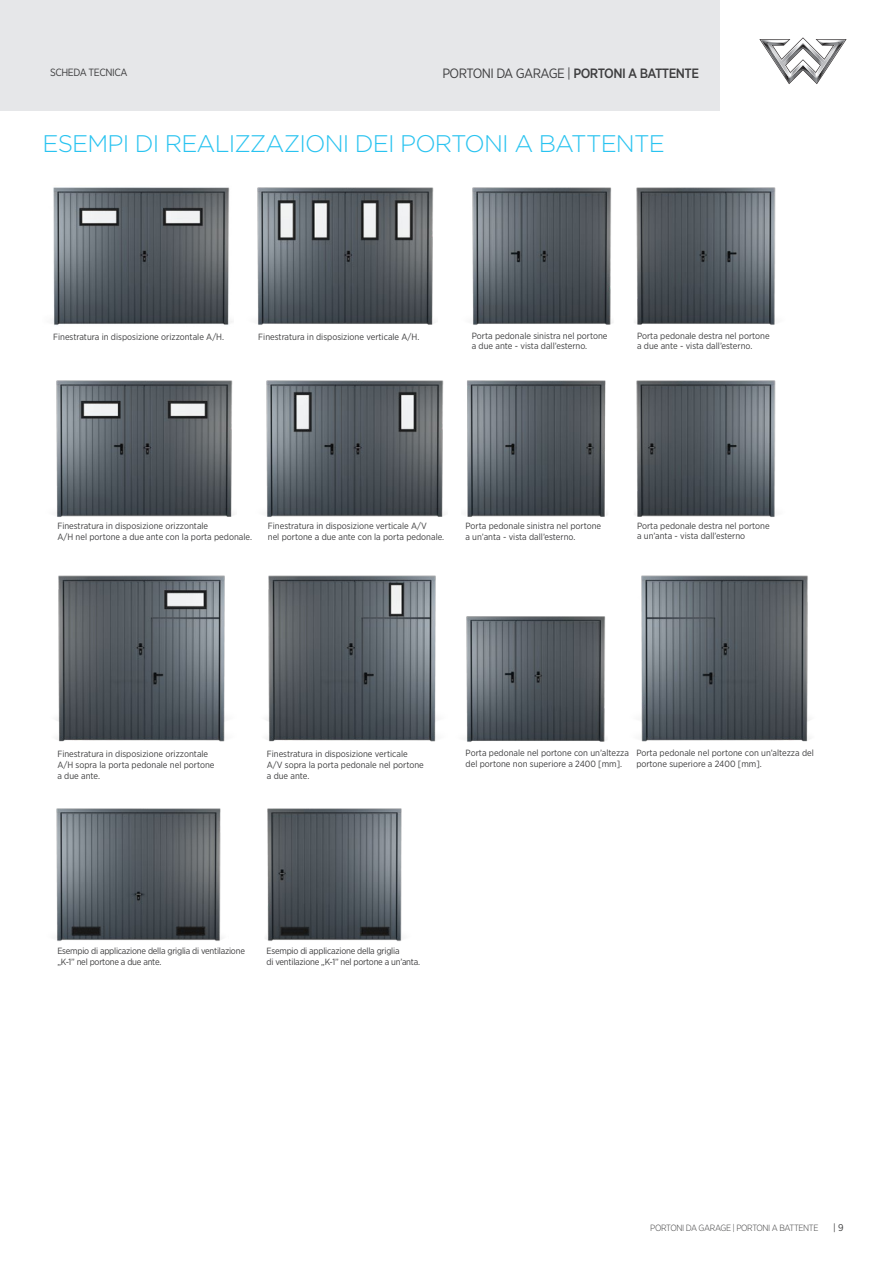
<style>
.page{position:relative;width:893px;height:1263px;background:#fff}
.page>*{position:absolute;margin:0;border:0;box-sizing:border-box;transform-origin:0 0}
.Naglowek{font:300 24px "Gotham";letter-spacing:-.035em;color:#29c3f0}
.t1{font:13.5px "Gotham Narrow";letter-spacing:-.04em;color:#3e3e3f}
.t2{font:10.5px "Gotham Narrow";letter-spacing:-.04em;color:#3e3e3f}
.t3{font:9.75px "Gotham Narrow";color:#3e3e3f}
.Styl_akapitowy___opi{font:9px/10.8px "Gotham Narrow";color:#3e3e3f}
.Styl_akapitowy___opi-2{font:9px/10.8px "Gotham Narrow";letter-spacing:-.025em;color:#3e3e3f}
.t4{font:300 9px "Gotham Narrow";letter-spacing:-.04em;color:#3e3e3f}
.s1{font-weight:500}
</style>
<div class="page">
<div style="left:0;top:0;width:721px;height:111px;background:#e6e7e9"></div>
<svg style="left:759px;top:37px;width:88px;height:47px"></svg>
<img style="left:56px;top:808px;width:346px;height:133px">
<img style="left:53px;top:187px;width:179px;height:138px">
<img style="left:56px;top:380px;width:178px;height:137px">
<img style="left:56px;top:575px;width:169px;height:167px">
<img style="left:472px;top:187px;width:124px;height:138px">
<img style="left:467px;top:380px;width:130px;height:137px">
<img style="left:466px;top:616px;width:141px;height:126px">
<img style="left:257px;top:187px;width:178px;height:138px">
<img style="left:266px;top:380px;width:179px;height:137px">
<img style="left:266px;top:575px;width:170px;height:167px">
<img style="left:596px;top:187px;width:180px;height:138px">
<img style="left:597px;top:380px;width:179px;height:137px">
<img style="left:641px;top:575px;width:169px;height:167px">
<p class="t2" style="left:50px;top:66px;width:79px">SCHEDA TECNICA</p>
<h2 class="t1" style="left:442px;top:65px;width:258px">PORTONI DA GARAGE | <span class="s1">PORTONI A BATTENTE</span></h2>
<p class="Naglowek" style="left:43px;top:128px;width:624px">ESEMPI DI REALIZZAZIONI DEI PORTONI A BATTENTE</p>
<p class="Styl_akapitowy___opi" style="left:53px;top:332px;width:173px">Finestratura in disposizione orizzontale A/H.</p>
<p class="Styl_akapitowy___opi" style="left:258px;top:332px;width:163px">Finestratura in disposizione verticale A/H.</p>
<p class="Styl_akapitowy___opi" style="left:472px;top:330px;width:137px">Porta pedonale sinistra nel portone</p>
<p class="Styl_akapitowy___opi" style="left:472px;top:341px;width:117px">a due ante - vista dall’esterno.</p>
<p class="Styl_akapitowy___opi" style="left:637px;top:330px;width:134px">Porta pedonale destra nel portone</p>
<p class="Styl_akapitowy___opi" style="left:637px;top:341px;width:117px">a due ante - vista dall’esterno.</p>
<p class="Styl_akapitowy___opi" style="left:57px;top:520px;width:196px">Finestratura in disposizione orizzontale<br>A/H nel portone a due ante con la porta pedonale.</p>
<p class="Styl_akapitowy___opi" style="left:268px;top:520px;width:161px">Finestratura in disposizione verticale A/V</p>
<p class="Styl_akapitowy___opi" style="left:268px;top:531px;width:178px">nel portone a due ante con la porta pedonale.</p>
<p class="Styl_akapitowy___opi" style="left:465px;top:520px;width:137px">Porta pedonale sinistra nel portone a un’anta - vista dall’esterno.</p>
<p class="Styl_akapitowy___opi" style="left:637px;top:520px;width:134px">Porta pedonale destra nel portone a un’anta - vista dall’esterno</p>
<p class="Styl_akapitowy___opi" style="left:57px;top:748px;width:159px">Finestratura in disposizione orizzontale<br>A/H sopra la porta pedonale nel portone a due ante.</p>
<p class="Styl_akapitowy___opi" style="left:267px;top:748px;width:158px">Finestratura in disposizione verticale<br>A/V sopra la porta pedonale nel portone a due ante.</p>
<p class="Styl_akapitowy___opi" style="left:466px;top:748px;width:165px">Porta pedonale nel portone con un’altezza del portone non superiore a 2400 [mm].</p>
<p class="Styl_akapitowy___opi" style="left:636px;top:748px;width:179px">Porta pedonale nel portone con un’altezza del portone superiore a 2400 [mm].</p>
<p class="Styl_akapitowy___opi-2" style="left:57px;top:945px;width:189px">Esempio di applicazione della griglia di ventilazione „K-1” nel portone a due ante.</p>
<p class="Styl_akapitowy___opi-2" style="left:267px;top:945px;width:155px">Esempio di applicazione della griglia<br>di ventilazione „K-1” nel portone a un’anta.</p>
<p class="t4" style="left:650px;top:1222px;width:170px">PORTONI DA GARAGE | PORTONI A BATTENTE</p>
<p class="t3" style="left:833px;top:1221px;width:12px">| 9</p>
</div>
